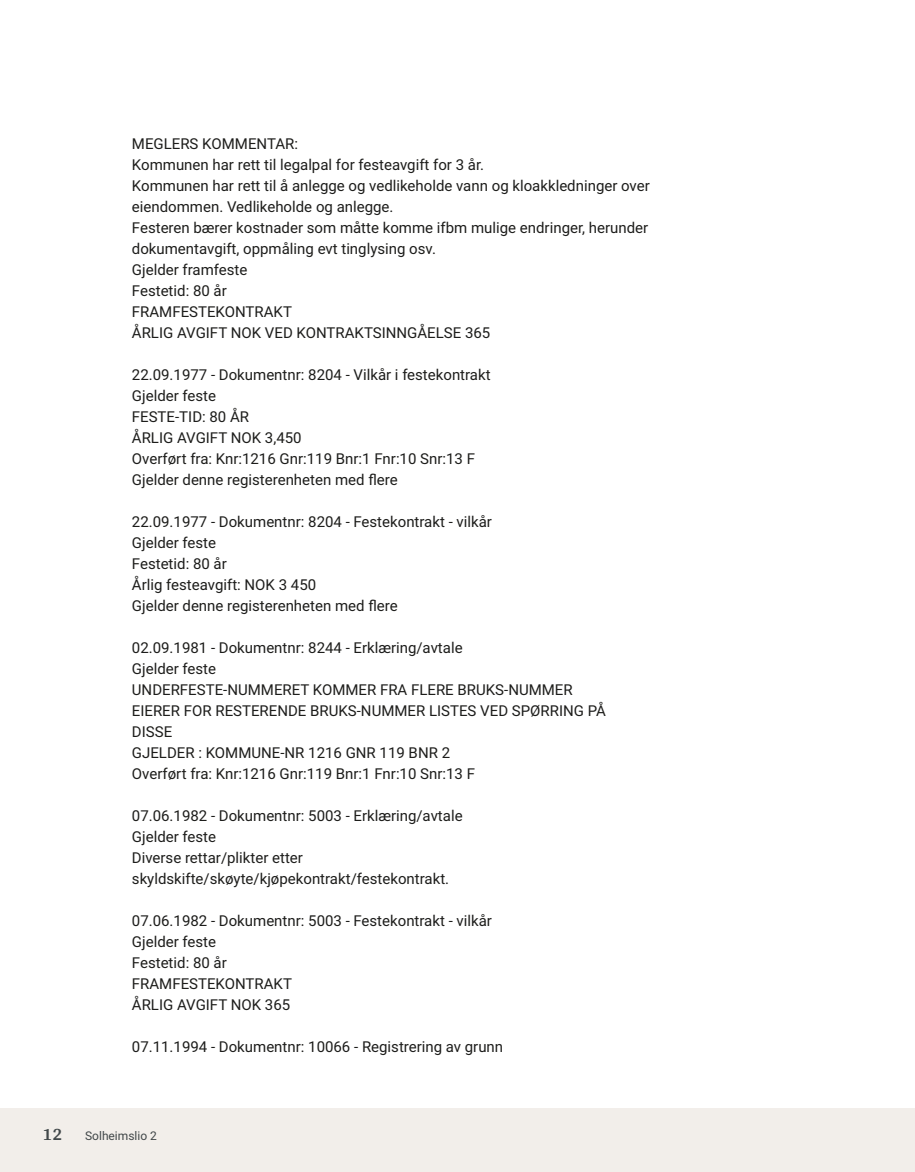
<style>
.page{position:relative;width:915px;height:1172px;background:#fff}
.page>*{position:absolute;margin:0;border:0;box-sizing:border-box;transform-origin:0 0}
.t1{font:700 18px "Arya";color:#414749}
.t2{font:15px/21px "Roboto Vitec";color:#1d1d1b}
.t3{font:12px "Roboto Vitec";color:#414749}
</style>
<div class="page">
<div style="left:0;top:1108px;width:914px;height:64px;background:#f2eeea"></div>
<p class="t2" style="left:132px;top:132px;width:519px">MEGLERS KOMMENTAR:<br>Kommunen har rett til legalpal for festeavgift for 3 år.<br>Kommunen har rett til å anlegge og vedlikeholde vann og kloakkledninger over eiendommen. Vedlikeholde og anlegge.<br>Festeren bærer kostnader som måtte komme ifbm mulige endringer, herunder dokumentavgift, oppmåling evt tinglysing osv.<br>Gjelder framfeste<br>Festetid: 80 år<br>FRAMFESTEKONTRAKT<br>ÅRLIG AVGIFT NOK VED KONTRAKTSINNGÅELSE 365</p>
<p class="t2" style="left:132px;top:363px;width:360px">22.09.1977 ‑ Dokumentnr: 8204 ‑ Vilkår i festekontrakt Gjelder feste<br>FESTE‑TID: 80 ÅR<br>ÅRLIG AVGIFT NOK 3,450<br>Overført fra: Knr:1216 Gnr:119 Bnr:1 Fnr:10 Snr:13 F Gjelder denne registerenheten med flere</p>
<p class="t2" style="left:132px;top:510px;width:361px">22.09.1977 ‑ Dokumentnr: 8204 ‑ Festekontrakt ‑ vilkår<br>Gjelder feste<br>Festetid: 80 år<br>Årlig festeavgift: NOK 3 450<br>Gjelder denne registerenheten med flere</p>
<p class="t2" style="left:132px;top:636px;width:475px">02.09.1981 ‑ Dokumentnr: 8244 ‑ Erklæring/ avtale<br>Gjelder feste<br>UNDERFESTE‑NUMMERET KOMMER FRA FLERE BRUKS‑NUMMER EIERER FOR RESTERENDE BRUKS‑NUMMER LISTES VED SPØRRING PÅ DISSE<br>GJELDER : KOMMUNE‑NR 1216 GNR 119 BNR 2<br>Overført fra: Knr:1216 Gnr:119 Bnr:1 Fnr:10 Snr:13 F</p>
<p class="t2" style="left:132px;top:804px;width:332px">07.06.1982 ‑ Dokumentnr: 5003 ‑ Erklæring/ avtale Gjelder feste<br>Diverse rettar/ plikter etter<br>skyldskifte/ skøyte/ kjøpekontrakt/ festekontrakt.</p>
<p class="t2" style="left:132px;top:909px;width:361px">07.06.1982 ‑ Dokumentnr: 5003 ‑ Festekontrakt ‑ vilkår<br>Gjelder feste<br>Festetid: 80 år<br>FRAMFESTEKONTRAKT<br>ÅRLIG AVGIFT NOK 365</p>
<p class="t2" style="left:132px;top:1035px;width:372px">07.11.1994 ‑ Dokumentnr: 10066 ‑ Registrering av grunn</p>
<p class="t1" style="left:43px;top:1123px;width:21px">12</p>
<p class="t3" style="left:85px;top:1127px;width:73px">Solheimslio 2</p>
</div>
